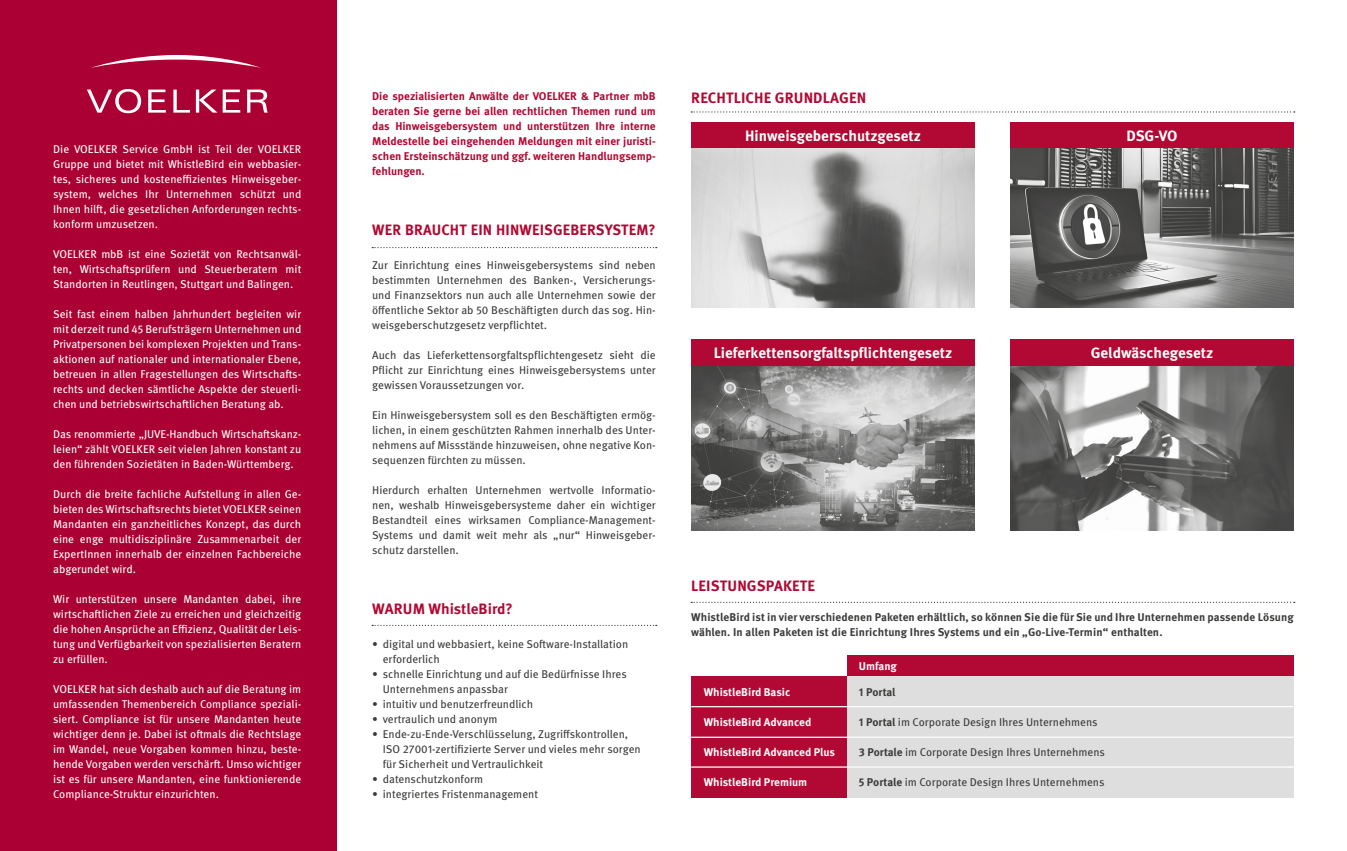
<style>
.page{position:relative;width:1347px;height:851px;background:#fff}
.page>*{position:absolute;margin:0;border:0;box-sizing:border-box;transform-origin:0 0}
.t1{font:700 15px "Meta Pro";letter-spacing:.01em;color:#b10933}
.t2{font:700 15px "Meta Pro";color:#fff}
.t3{font:11.25px/15px "Meta Pro";color:#fff;text-align:justify}
.t4{font:11.25px/15px "Meta Pro";color:#3c3c3b;text-align:justify}
.t5{font:700 11.25px/15px "Meta Pro";color:#b10933;text-align:justify}
.t6{font:700 11.25px/15px "Meta Pro";letter-spacing:.01em;color:#3c3c3b}
.t7{font:700 11.25px "Meta Pro";color:#fff}
.s1{font-weight:700}
</style>
<div class="page">
<div style="left:691px;top:655px;width:602px;height:142px;background:#dedede"></div>
<svg style="left:372px;top:247px;width:285px;height:1px"></svg>
<div style="left:0;top:0;width:337px;height:850px;background:#ab0033"></div>
<svg style="left:372px;top:624px;width:285px;height:2px"></svg>
<svg style="left:691px;top:111px;width:603px;height:1px"></svg>
<svg style="left:87px;top:89px;width:54px;height:24px"></svg>
<svg style="left:148px;top:90px;width:18px;height:23px"></svg>
<svg style="left:173px;top:90px;width:17px;height:23px"></svg>
<svg style="left:196px;top:90px;width:21px;height:23px"></svg>
<svg style="left:223px;top:90px;width:17px;height:23px"></svg>
<svg style="left:247px;top:90px;width:21px;height:23px"></svg>
<svg style="left:91px;top:55px;width:170px;height:13px"></svg>
<svg style="left:691px;top:601px;width:603px;height:2px"></svg>
<img style="left:691px;top:148px;width:283px;height:159px">
<img style="left:691px;top:365px;width:283px;height:165px">
<img style="left:1010px;top:148px;width:283px;height:159px">
<img style="left:1010px;top:365px;width:283px;height:165px">
<div style="left:691px;top:338px;width:283px;height:27px;background:#b10933"></div>
<div style="left:1010px;top:338px;width:283px;height:27px;background:#b10933"></div>
<div style="left:1010px;top:122px;width:283px;height:26px;background:#b10933"></div>
<div style="left:691px;top:122px;width:283px;height:26px;background:#b10933"></div>
<div style="left:846px;top:655px;width:447px;height:21px;background:#b10933"></div>
<div style="left:691px;top:668px;width:156px;height:129px;background:#b10933"></div>
<hr style="left:691px;top:706px;width:602px;height:1px;background:#fff">
<hr style="left:691px;top:766px;width:602px;height:1px;background:#fff">
<div style="left:685px;top:652px;width:162px;height:24px;background:#fff"></div>
<hr style="left:691px;top:736px;width:602px;height:1px;background:#fff">
<p class="t3" style="left:53px;top:141px;width:250px">Die VOELKER Service GmbH ist Teil der VOELKER Gruppe und bietet mit WhistleBird ein webbasier&shy;tes, sicheres und kosteneffizientes Hinweisgeber&shy;system, welches Ihr Unternehmen schützt und Ihnen hilft, die gesetzlichen Anforderungen rechts&shy;konform umzusetzen.</p>
<p class="t3" style="left:53px;top:246px;width:250px">VOELKER mbB ist eine Sozietät von Rechtsanwäl&shy;ten, Wirtschaftsprüfern und Steuerberatern mit Standorten in Reutlingen, Stuttgart und Balingen.</p>
<p class="t3" style="left:53px;top:306px;width:250px">Seit fast einem halben Jahrhundert begleiten wir mit derzeit rund 45 Berufsträgern Unternehmen und Privatpersonen bei komplexen Projekten und Trans&shy;aktionen auf nationaler und internationaler Ebene, betreuen in allen Fragestellungen des Wirtschafts&shy;rechts und decken sämtliche Aspekte der steuerli&shy;chen und betriebswirtschaftlichen Beratung ab.</p>
<p class="t3" style="left:53px;top:426px;width:250px">Das renommierte „JUVE-Handbuch Wirtschaftskanz&shy;leien“ zählt VOELKER seit vielen Jahren konstant zu den führenden Sozietäten in Baden-Württemberg.</p>
<p class="t3" style="left:53px;top:486px;width:250px">Durch die breite fachliche Aufstellung in allen Ge&shy;bieten des Wirtschaftsrechts bietet VOELKER seinen Mandanten ein ganzheitliches Konzept, das durch eine enge multidisziplinäre Zusammenarbeit der ExpertInnen innerhalb der einzelnen Fachbereiche abgerundet wird.</p>
<p class="t3" style="left:53px;top:591px;width:250px">Wir unterstützen unsere Mandanten dabei, ihre wirtschaftlichen Ziele zu erreichen und gleichzeitig die hohen Ansprüche an Effizienz, Qualität der Leis&shy;tung und Verfügbarkeit von spezialisierten Beratern zu erfüllen.</p>
<p class="t3" style="left:53px;top:681px;width:250px">VOELKER hat sich deshalb auch auf die Beratung im umfassenden Themenbereich Compliance speziali&shy;siert. Compliance ist für unsere Mandanten heute wichtiger denn je. Dabei ist oftmals die Rechtslage im Wandel, neue Vorgaben kommen hinzu, beste&shy;hende Vorgaben werden verschärft. Umso wichtiger ist es für unsere Mandanten, eine funktionierende Compliance-Struktur einzurichten.</p>
<p class="t5" style="left:372px;top:88px;width:285px">Die spezialisierten Anwälte der VOELKER &amp; Partner mbB beraten Sie gerne bei allen rechtlichen Themen rund um das Hinweisgebersystem und unterstützen Ihre interne Meldestelle bei eingehenden Meldungen mit einer juristi&shy;schen Ersteinschätzung und ggf. weiteren Handlungsemp&shy;fehlungen.</p>
<p class="t1" style="left:372px;top:218px;width:285px">WER BRAUCHT EIN HINWEISGEBERSYSTEM?</p>
<p class="t4" style="left:372px;top:256px;width:285px">Zur Einrichtung eines Hinweisgebersystems sind neben bestimmten Unternehmen des Banken-, Versicherungs&shy;und Finanzsektors nun auch alle Unternehmen sowie der öffentliche Sektor ab 50 Beschäftigten durch das sog. Hin&shy;weisgeberschutzgesetz verpflichtet.</p>
<p class="t4" style="left:372px;top:346px;width:285px">Auch das Lieferkettensorgfaltspflichtengesetz sieht die Pflicht zur Einrichtung eines Hinweisgebersystems unter gewissen Voraussetzungen vor.</p>
<p class="t4" style="left:372px;top:406px;width:285px">Ein Hinweisgebersystem soll es den Beschäftigten ermög&shy;lichen, in einem geschützten Rahmen innerhalb des Unter&shy;nehmens auf Missstände hinzuweisen, ohne negative Kon&shy;sequenzen fürchten zu müssen.</p>
<p class="t4" style="left:372px;top:481px;width:285px">Hierdurch erhalten Unternehmen wertvolle Informatio&shy;nen, weshalb Hinweisgebersysteme daher ein wichtiger Bestandteil eines wirksamen Compliance-Management-Systems und damit weit mehr als „nur“ Hinweisgeber&shy;schutz darstellen.</p>
<p class="t1" style="left:372px;top:597px;width:142px">WARUM WhistleBird?</p>
<p class="t4" style="left:372px;top:635px;width:257px">• digital und webbasiert, keine Software-Installation</p>
<p class="t4" style="left:383px;top:650px;width:59px">erforderlich</p>
<p class="t4" style="left:372px;top:665px;width:256px">• schnelle Einrichtung und auf die Bedürfnisse Ihres</p>
<p class="t4" style="left:383px;top:680px;width:127px">Unternehmens anpassbar</p>
<p class="t4" style="left:372px;top:695px;width:162px">• intuitiv und benutzerfreundlich</p>
<p class="t4" style="left:372px;top:710px;width:127px">• vertraulich und anonym</p>
<p class="t4" style="left:372px;top:725px;width:257px">• Ende-zu-Ende-Verschlüsselung, Zugriffskontrollen,</p>
<p class="t4" style="left:383px;top:740px;width:259px">ISO 27001-zertifizierte Server und vieles mehr sorgen</p>
<p class="t4" style="left:383px;top:755px;width:162px">für Sicherheit und Vertraulichkeit</p>
<p class="t4" style="left:372px;top:770px;width:112px">• datenschutzkonform</p>
<p class="t4" style="left:372px;top:785px;width:167px">• integriertes Fristenmanagement</p>
<p class="t1" style="left:691px;top:86px;width:176px">RECHTLICHE GRUNDLAGEN</p>
<p class="t2" style="left:745px;top:124px;width:177px">Hinweisgeberschutzgesetz</p>
<p class="t2" style="left:1126px;top:124px;width:53px">DSG-VO</p>
<p class="t2" style="left:714px;top:341px;width:240px">Lieferkettensorgfaltspflichtengesetz</p>
<p class="t2" style="left:1090px;top:341px;width:124px">Geldwäschegesetz</p>
<p class="t1" style="left:691px;top:574px;width:125px">LEISTUNGSPAKETE</p>
<p class="t6" style="left:691px;top:609px;width:604px">WhistleBird ist in vier verschiedenen Paketen erhältlich, so können Sie die für Sie und Ihre Unternehmen passende Lösung wählen. In allen Paketen ist die Einrichtung Ihres Systems und ein „Go-Live-Termin“ enthalten.</p>
<p class="t7" style="left:858px;top:657px;width:40px">Umfang</p>
<p class="t7" style="left:703px;top:683px;width:88px">WhistleBird Basic</p>
<p class="t6" style="left:858px;top:684px;width:38px">1 Portal</p>
<p class="t7" style="left:703px;top:713px;width:109px">WhistleBird Advanced</p>
<p class="t4" style="left:858px;top:713px;width:240px"><span class="s1">1 Portal</span> im Corporate Design Ihres Unternehmens</p>
<p class="t7" style="left:703px;top:743px;width:133px">WhistleBird Advanced Plus</p>
<p class="t4" style="left:858px;top:743px;width:248px"><span class="s1">3 Portale</span> im Corporate Design Ihres Unternehmens</p>
<p class="t7" style="left:703px;top:773px;width:105px">WhistleBird Premium</p>
<p class="t4" style="left:858px;top:773px;width:247px"><span class="s1">5 Portale</span> im Corporate Design Ihres Unternehmens</p>
</div>
